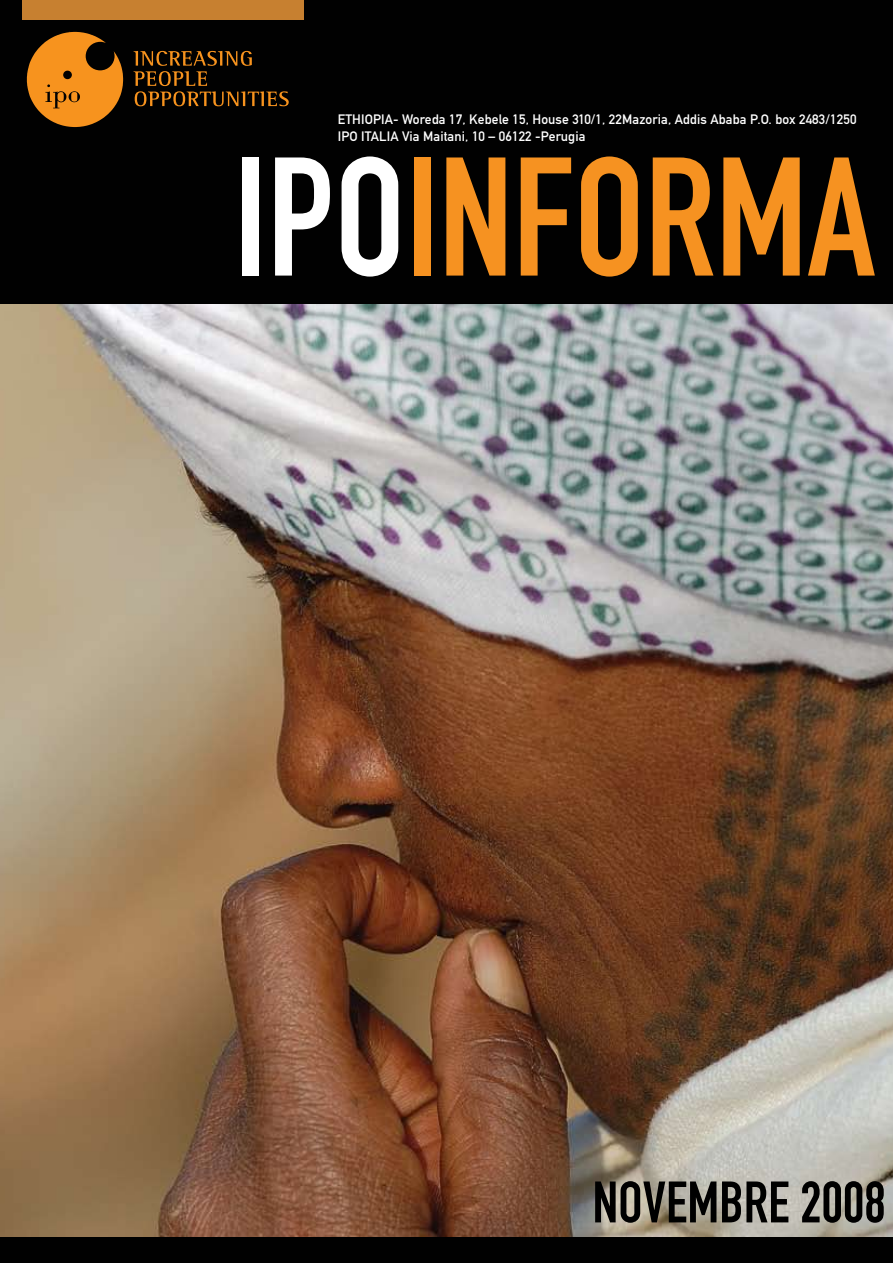
<style>
.page{position:relative;width:893px;height:1263px;background:#fff}
.page>*{position:absolute;margin:0;border:0;box-sizing:border-box;transform-origin:0 0}
.t1{font:165.9px "DIN Engschrift";color:#f69221}
.t2{font:57.45px "DIN Engschrift";color:#000}
.t3{font:13.5px/16.5px "DIN Mittelschrift";letter-spacing:.01em;color:#fff}
.s1{color:#fff}
</style>
<div class="page">
<img style="left:0;top:304px;width:893px;height:933px">
<div style="left:0;top:0;width:893px;height:303px;background:#010101"></div>
<div style="left:0;top:1237px;width:892px;height:26px;background:#010101"></div>
<div style="left:22px;top:0;width:282px;height:20px;background:#c78030"></div>
<svg style="left:27px;top:32px;width:96px;height:95px"></svg>
<svg style="left:133px;top:51px;width:156px;height:55px"></svg>
<p class="t3" style="left:338px;top:112px;width:520px">ETHIOPIA- Woreda 17, Kebele 15, House 310/1, 22Mazoria, Addis Ababa P.O. box 2483/1250<br>IPO ITALIA Via Maitani, 10 – 06122 -Perugia</p>
<h1 class="t1" style="left:233px;top:120px;width:643px"><span class="s1">IPO</span>INFORMA</h1>
<h2 class="t2" style="left:593px;top:1168px;width:295px">NOVEMBRE 2008</h2>
</div>
